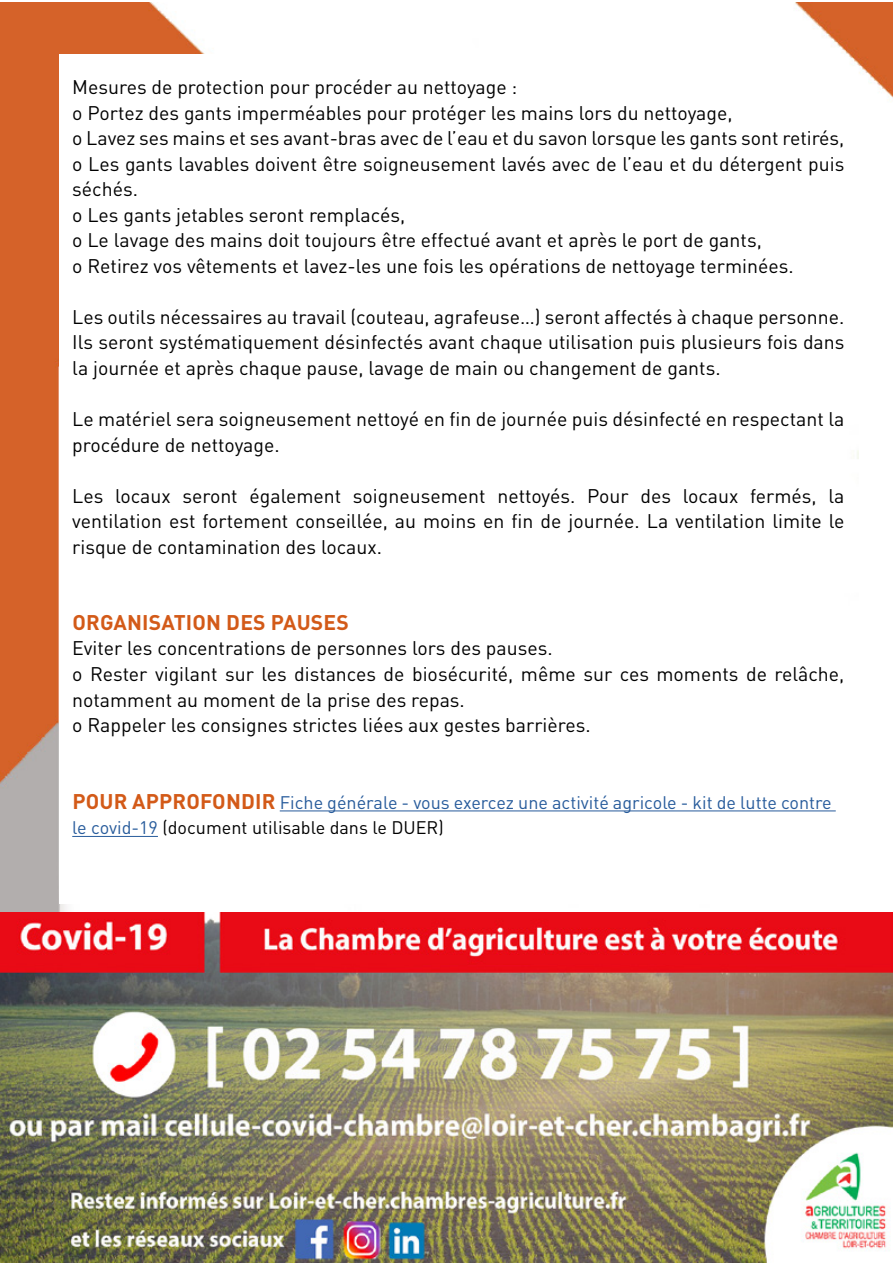
<style>
.page{position:relative;width:893px;height:1263px;background:#fff}
.page>*{position:absolute;margin:0;border:0;box-sizing:border-box;transform-origin:0 0}
.t1{font:700 21px "DIN Pro";letter-spacing:.01em;color:#d35a18}
.t2{font:19.5px/25.5px "DIN Pro";color:#000}
.t3{font:18px/25.5px "DIN Pro";color:#275b9b}
.s1{font-weight:700;font-size:21px;color:#d35a18}
.s2{color:#000}
</style>
<div class="page">
<img style="left:0;top:2px;width:893px;height:1126px">
<img style="left:0;top:912px;width:892px;height:351px">
<div style="left:59px;top:54px;width:785px;height:850px;background:#fff"></div>
<hr style="left:280px;top:810px;width:556px;height:1px;background:#275b9b">
<hr style="left:72px;top:836px;width:86px;height:1px;background:#275b9b">
<p class="t2" style="left:72px;top:74px;width:774px">Mesures de protection pour procéder au nettoyage :<br>o Portez des gants imperméables pour protéger les mains lors du nettoyage,<br>o Lavez ses mains et ses avant-bras avec de l’eau et du savon lorsque les gants sont retirés, o Les gants lavables doivent être soigneusement lavés avec de l’eau et du détergent puis séchés.<br>o Les gants jetables seront remplacés,<br>o Le lavage des mains doit toujours être effectué avant et après le port de gants,<br>o Retirez vos vêtements et lavez-les une fois les opérations de nettoyage terminées.</p>
<p class="t2" style="left:72px;top:303px;width:774px;text-align:justify">Les outils nécessaires au travail (couteau, agrafeuse…) seront affectés à chaque personne.<br>Ils seront systématiquement désinfectés avant chaque utilisation puis plusieurs fois dans la journée et après chaque pause, lavage de main ou changement de gants.</p>
<p class="t2" style="left:72px;top:405px;width:774px">Le matériel sera soigneusement nettoyé en fin de journée puis désinfecté en respectant la procédure de nettoyage.</p>
<p class="t2" style="left:72px;top:482px;width:774px;text-align:justify">Les locaux seront également soigneusement nettoyés. Pour des locaux fermés, la ventilation est fortement conseillée, au moins en fin de journée. La ventilation limite le risque de contamination des locaux.</p>
<p class="t1" style="left:72px;top:608px;width:278px">ORGANISATION DES PAUSES</p>
<p class="t2" style="left:72px;top:635px;width:774px">Eviter les concentrations de personnes lors des pauses.<br>o Rester vigilant sur les distances de biosécurité, même sur ces moments de relâche, notamment au moment de la prise des repas.<br>o Rappeler les consignes strictes liées aux gestes barrières.</p>
<p class="t3" style="left:72px;top:788px;width:761px"><span class="s1">POUR APPROFONDIR</span> Fiche générale - vous exercez une activité agricole - kit de lutte contre le covid-19 <span class="s2">(document utilisable dans le DUER)</span></p>
</div>
